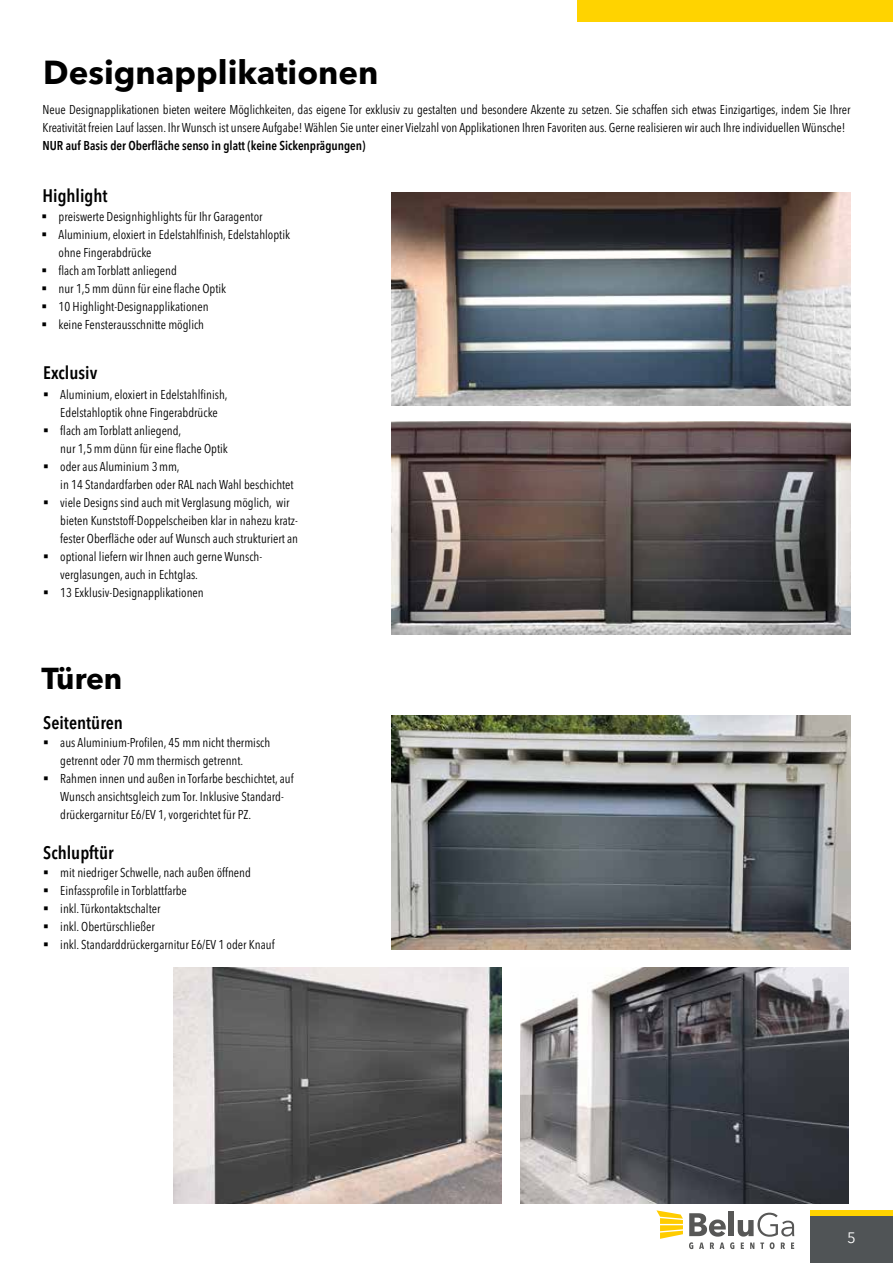
<style>
.page{position:relative;width:893px;height:1263px;background:#fff}
.page>*{position:absolute;margin:0;border:0;box-sizing:border-box;transform-origin:0 0}
.t1{font:700 33px "Avenir Next LT Pro";color:#000}
.t2{font:700 30px "Avenir Next LT Pro";letter-spacing:-.01em;color:#000}
.t3{font:600 condensed 18px "Avenir Next LT Pro";color:#000}
.t4{font:15px "Avenir Next LT Pro";color:#fff}
.t5{font:condensed 12.75px/18px "Avenir Next LT Pro";color:#000}
.t6{font:600 condensed 12.75px "Avenir Next LT Pro";color:#000}
</style>
<div class="page">
<svg style="left:656px;top:1210px;width:27px;height:29px"></svg>
<div style="left:728px;top:1212px;width:6px;height:24px;background:#575756"></div>
<svg style="left:689px;top:1213px;width:105px;height:36px"></svg>
<div style="left:577px;top:0;width:316px;height:21px;background:#ffd300"></div>
<img style="left:391px;top:422px;width:459px;height:212px">
<img style="left:391px;top:192px;width:459px;height:213px">
<img style="left:520px;top:967px;width:329px;height:236px">
<img style="left:391px;top:715px;width:459px;height:234px">
<img style="left:174px;top:967px;width:328px;height:236px">
<div style="left:810px;top:1210px;width:83px;height:7px;background:#ffd300"></div>
<div style="left:810px;top:1217px;width:83px;height:46px;background:#505456"></div>
<h1 class="t1" style="left:43px;top:53px;width:337px">Designapplikationen</h1>
<p class="t5" style="left:43px;top:101px;width:809px">Neue Designapplikationen bieten weitere Möglichkeiten, das eigene Tor exklusiv zu gestalten und besondere Akzente zu setzen. Sie schaffen sich etwas Einzigartiges, indem Sie Ihrer<br>Kreativität freien Lauf lassen. Ihr Wunsch ist unsere Aufgabe! Wählen Sie unter einer Vielzahl von Applikationen Ihren Favoriten aus. Gerne realisieren wir auch Ihre individuellen Wünsche!</p>
<p class="t6" style="left:43px;top:138px;width:324px">NUR auf Basis der Oberfläche senso in glatt (keine Sickenprägungen)</p>
<h3 class="t3" style="left:43px;top:184px;width:67px">Highlight</h3>
<p class="t5" style="left:59px;top:208px;width:233px">preiswerte Designhighlights für Ihr Garagentor Aluminium, eloxiert in Edelstahlfinish, Edelstahloptik ohne Fingerabdrücke<br>flach am Torblatt anliegend<br>nur 1,5mm dünn für eine flache Optik<br>10 Highlight-Designapplikationen<br>keine Fensterausschnitte möglich</p>
<h3 class="t3" style="left:43px;top:362px;width:56px">Exclusiv</h3>
<p class="t5" style="left:60px;top:385px;width:239px">Aluminium, eloxiert in Edelstahlfinish,<br>Edelstahloptik ohne Fingerabdrücke<br>flach am Torblatt anliegend,<br>nur 1,5mm dünn für eine flache Optik<br>oder aus Aluminium 3mm,<br>in 14 Standardfarben oder RAL nach Wahl beschichtet viele Designs sind auch mit Verglasung möglich, wir bieten Kunststoff-Doppelscheiben klar in nahezu kratz&shy;fester Oberfläche oder auf Wunsch auch strukturiert an optional liefern wir Ihnen auch gerne Wunsch&shy;verglasungen, auch in Echtglas.<br>13 Exklusiv-Designapplikationen</p>
<h2 class="t2" style="left:42px;top:660px;width:82px">Türen</h2>
<h3 class="t3" style="left:43px;top:711px;width:81px">Seitentüren</h3>
<p class="t5" style="left:60px;top:733px;width:235px">aus Aluminium-Profilen, 45 mm nicht thermisch getrennt oder 70 mm thermisch getrennt.<br>Rahmen innen und außen in Torfarbe beschichtet, auf Wunsch ansichtsgleich zum Tor. Inklusive Standard&shy;drückergarnitur E6/EV 1, vorgerichtet für PZ.</p>
<h3 class="t3" style="left:43px;top:841px;width:72px">Schlupftür</h3>
<p class="t5" style="left:60px;top:863px;width:216px">mit niedriger Schwelle, nach außen öffnend Einfassprofile in Torblattfarbe<br>inkl. Türkontaktschalter<br>inkl. Obertürschließer<br>inkl. Standarddrückergarnitur E6/EV 1 oder Knauf</p>
<p class="t4" style="left:847px;top:1228px;width:10px">5</p>
</div>
